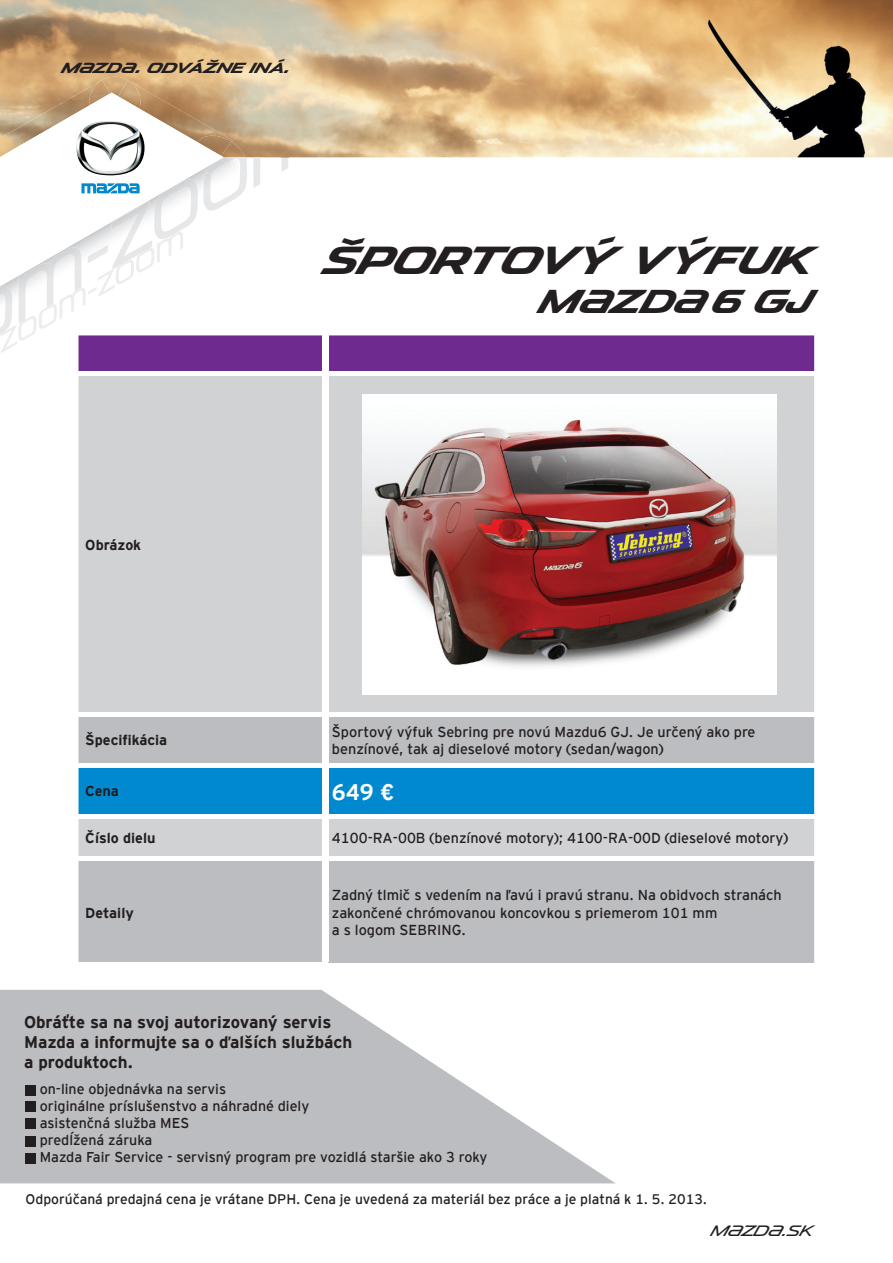
<style>
.page{position:relative;width:893px;height:1263px;background:#fff}
.page>*{position:absolute;margin:0;border:0;box-sizing:border-box;transform-origin:0 0}
.t1{font:700 39px "Mazda";color:#231f20}
.t2{font:700 33px "Mazda";color:#231f20}
.t3{font:700 22.5px "Interstate Mazda";color:#fff}
.t4{font:700 16.8px/20.2px "Interstate Mazda";color:#231f20}
.t5{font:15px "Mazda";color:#231f20}
.t6{font:700 14.55px "Mazda";color:#231f20}
.t7{font:14.4px/17.2px "Interstate Mazda";color:#231f20}
.t8{font:700 14.4px "Interstate Mazda";color:#231f20}
.t9{font:14.25px/17.1px "Interstate Mazda";color:#231f20}
.t10{font:13.8px "Interstate Mazda";color:#231f20}
</style>
<div class="page">
<svg style="left:0;top:990px;width:615px;height:193px;fill:#bcbdc0"></svg>
<img style="left:0;top:0;width:893px;height:157px">
<img style="left:140px;top:81px;width:92px;height:12px">
<img style="left:118px;top:80px;width:22px;height:13px">
<img style="left:0;top:81px;width:89px;height:12px">
<img style="left:89px;top:80px;width:21px;height:13px">
<div style="left:26px;top:1085px;width:10px;height:11px;background:#231f20"></div>
<div style="left:26px;top:1101px;width:10px;height:11px;background:#231f20"></div>
<div style="left:26px;top:1118px;width:10px;height:11px;background:#231f20"></div>
<div style="left:26px;top:1136px;width:10px;height:11px;background:#231f20"></div>
<svg style="left:0;top:93px;width:814px;height:278px"></svg>
<div style="left:79px;top:376px;width:735px;height:336px;background:#d1d2d4"></div>
<svg style="left:79px;top:717px;width:735px;height:246px;background:#c0c1c4"></svg>
<div style="left:79px;top:768px;width:735px;height:46px;background:#0089cf"></div>
<div style="left:79px;top:763px;width:243px;height:5px;background:#fff"></div>
<div style="left:328px;top:763px;width:486px;height:5px;background:#fff"></div>
<div style="left:79px;top:814px;width:243px;height:5px;background:#fff"></div>
<div style="left:328px;top:814px;width:486px;height:5px;background:#fff"></div>
<div style="left:79px;top:856px;width:243px;height:5px;background:#fff"></div>
<div style="left:328px;top:856px;width:486px;height:5px;background:#fff"></div>
<div style="left:322px;top:335px;width:6px;height:39px;background:#fff"></div>
<div style="left:322px;top:374px;width:6px;height:340px;background:#fff"></div>
<div style="left:322px;top:714px;width:6px;height:51px;background:#fff"></div>
<div style="left:322px;top:765px;width:6px;height:51px;background:#fff"></div>
<div style="left:322px;top:816px;width:6px;height:43px;background:#fff"></div>
<div style="left:322px;top:859px;width:6px;height:103px;background:#fff"></div>
<div style="left:79px;top:962px;width:249px;height:6px;background:#fff"></div>
<img style="left:362px;top:395px;width:415px;height:300px">
<div style="left:26px;top:1153px;width:10px;height:11px;background:#231f20"></div>
<p class="t6" style="left:62px;top:59px;width:230px">M{ZD{. ODVÁŽNE INÁ.</p>
<h1 class="t1" style="left:326px;top:236px;width:489px">ŠPORTOVÝ VÝFUK</h1>
<h2 class="t2" style="left:541px;top:281px;width:275px">M{ZD{ 6 GJ</h2>
<p class="t8" style="left:85px;top:534px;width:57px">Obrázok</p>
<p class="t8" style="left:85px;top:730px;width:83px">Špecifikácia</p>
<p class="t7" style="left:332px;top:722px;width:425px">Športový výfuk Sebring pre novú Mazdu6 GJ. Je určený ako pre benzínové, tak aj dieselové motory (sedan/wagon)</p>
<p class="t8" style="left:85px;top:781px;width:35px">Cena</p>
<h3 class="t3" style="left:332px;top:775px;width:64px">649 €</h3>
<p class="t8" style="left:85px;top:828px;width:72px">Číslo dielu</p>
<p class="t7" style="left:332px;top:829px;width:458px">4100-RA-00B (benzínové motory); 4100-RA-00D (dieselové motory)</p>
<p class="t8" style="left:85px;top:902px;width:50px">Detaily</p>
<p class="t7" style="left:332px;top:886px;width:451px">Zadný tlmič s vedením na ľavú i pravú stranu. Na obidvoch stranách zakončené chrómovanou koncovkou s priemerom 101 mm<br>a s logom SEBRING.</p>
<p class="t4" style="left:24px;top:1010px;width:330px">Obráťte sa na svoj autorizovaný servis<br>Mazda a informujte sa o ďalších službách a produktoch.</p>
<p class="t9" style="left:40px;top:1079px;width:449px">on-line objednávka na servis<br>originálne príslušenstvo a náhradné diely<br>asistenčná služba MES<br>predĺžená záruka<br>Mazda Fair Service - servisný program pre vozidlá staršie ako 3 roky</p>
<p class="t10" style="left:26px;top:1189px;width:683px">Odporúčaná predajná cena je vrátane DPH. Cena je uvedená za materiál bez práce a je platná k 1. 5. 2013.</p>
<p class="t5" style="left:712px;top:1223px;width:103px">M{ZD{.SK</p>
</div>
